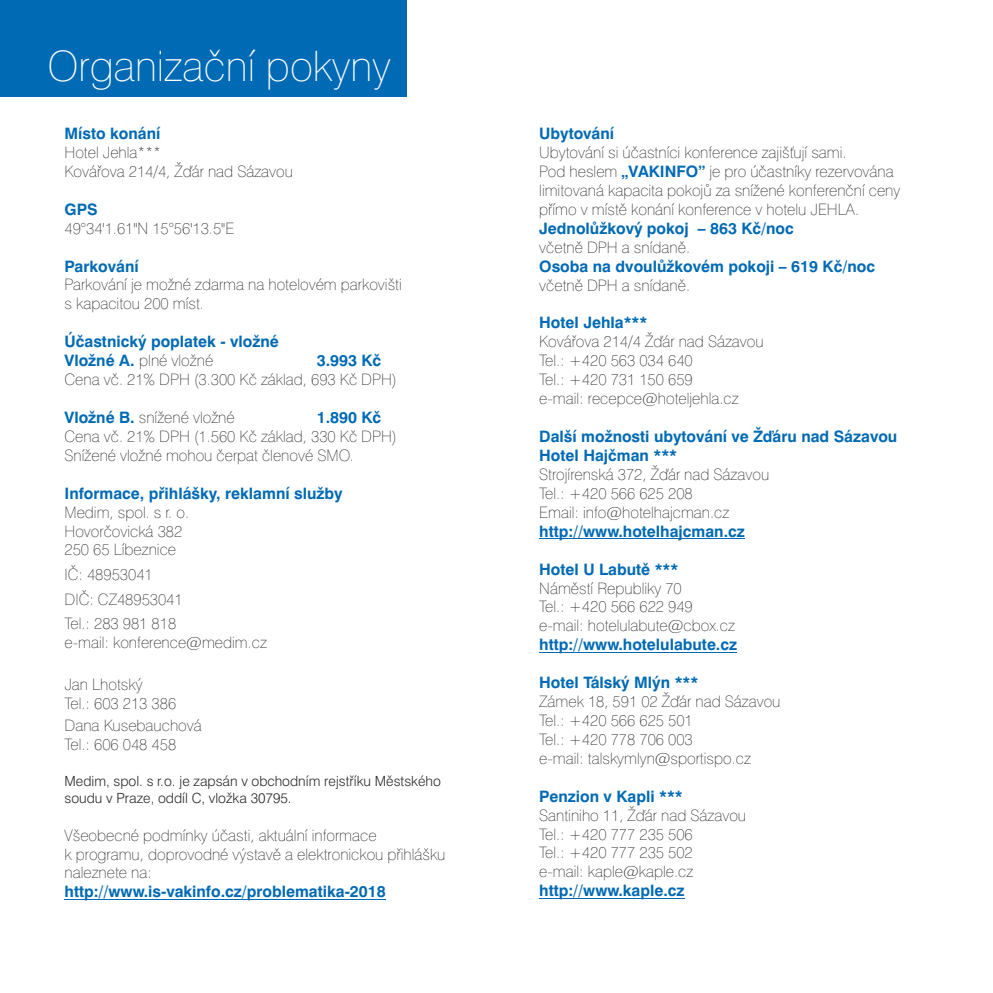
<style>
.page{position:relative;width:993px;height:993px;background:#fff}
.page>*{position:absolute;margin:0;border:0;box-sizing:border-box;transform-origin:0 0}
.t1{font:100 42px "Swiss 721 AT";color:#fefefe}
.t2{font:100 15.75px/18.9px "Swiss 721 AT";color:#2a2a29}
.t3{font:700 15.75px/19.1px "Swiss 721 AT";color:#006ab4}
.t4{font:300 14px/17px "Swiss 721 AT";color:#2a2a29}
.s1{font-weight:100;color:#2a2a29}
.s2{font-weight:700;color:#006ab4}
</style>
<div class="page">
<hr style="left:64px;top:898px;width:321px;height:1px;background:#006ab4">
<hr style="left:539px;top:538px;width:205px;height:1px;background:#006ab4">
<hr style="left:539px;top:651px;width:197px;height:1px;background:#006ab4">
<hr style="left:539px;top:897px;width:145px;height:1px;background:#006ab4">
<div style="left:0;top:0;width:406px;height:96px;background:#006ab4"></div>
<h1 class="t1" style="left:47px;top:49px;width:345px">Organizaèní pokyny</h1>
<p class="t3" style="left:64px;top:125px;width:97px">Místo konání</p>
<p class="t2" style="left:64px;top:144px;width:230px">Hotel Jehla***<br>Kováøova 214/4, Žïár nad Sázavou</p>
<p class="t3" style="left:64px;top:201px;width:35px">GPS</p>
<p class="t2" style="left:64px;top:220px;width:171px">49°34'1.61"N 15°56'13.5"E</p>
<p class="t3" style="left:64px;top:258px;width:76px">Parkování</p>
<p class="t2" style="left:64px;top:277px;width:339px">Parkování je možné zdarma na hotelovém parkovišti s kapacitou 200 míst.</p>
<p class="t3" style="left:64px;top:333px;width:216px">Úèastnický poplatek - vložné<br>Vložné A. <span class="s1">plné vložné</span></p>
<p class="t3" style="left:316px;top:352px;width:66px">3.993 Kè</p>
<p class="t2" style="left:64px;top:371px;width:333px">Cena vè. 21% DPH (3.300 Kè základ, 693 Kè DPH)</p>
<p class="t2" style="left:64px;top:409px;width:172px"><span class="s2">Vložné B.</span> snížené vložné</p>
<p class="t3" style="left:316px;top:409px;width:66px">1.890 Kè</p>
<p class="t2" style="left:64px;top:428px;width:333px">Cena vè. 21% DPH (1.560 Kè základ, 330 Kè DPH)<br>Snížené vložné mohou èerpat èlenové SMO.</p>
<p class="t3" style="left:64px;top:485px;width:279px">Informace, pøihlášky, reklamní služby</p>
<p class="t2" style="left:64px;top:504px;width:126px">Medim, spol. s r. o.<br>Hovorèovická 382<br>250 65 Líbeznice</p>
<p class="t2" style="left:64px;top:563px;width:120px;line-height:24.5px">IÈ: 48953041<br>DIÈ: CZ48953041<br>Tel.: 283 981 818</p>
<p class="t2" style="left:64px;top:634px;width:204px">e-mail: konference@medim.cz</p>
<p class="t2" style="left:64px;top:675px;width:113px">Jan Lhotský<br>Tel.: 603 213 386</p>
<p class="t2" style="left:64px;top:717px;width:139px">Dana Kusebauchová<br>Tel.: 606 048 458</p>
<p class="t4" style="left:64px;top:774px;width:377px">Medim, spol. s r.o. je zapsán v obchodním rejstøíku Mìstského soudu v Praze, oddíl C, vložka 30795.</p>
<p class="t2" style="left:64px;top:826px;width:382px">Všeobecné podmínky úèasti, aktuální informace<br>k programu, doprovodné výstavì a elektronickou pøihlášku naleznete na:</p>
<p class="t3" style="left:64px;top:883px;width:322px">http://www.is-vakinfo.cz/problematika-2018</p>
<p class="t3" style="left:539px;top:125px;width:76px">Ubytování</p>
<p class="t2" style="left:539px;top:144px;width:362px">Ubytování si úèastníci konference zajišťují sami.<br>Pod heslem <span class="s2">„VAKINFO”</span> je pro úèastníky rezervována limitovaná kapacita pokojù za snížené konferenèní ceny pøímo v místì konání konference v hotelu JEHLA.</p>
<p class="t3" style="left:539px;top:220px;width:256px">Jednolùžkový pokoj – 863 Kè/noc</p>
<p class="t2" style="left:539px;top:239px;width:152px">vèetnì DPH a snídanì.</p>
<p class="t3" style="left:539px;top:258px;width:337px">Osoba na dvoulùžkovém pokoji – 619 Kè/noc</p>
<p class="t2" style="left:539px;top:277px;width:152px">vèetnì DPH a snídanì.</p>
<p class="t3" style="left:539px;top:314px;width:110px">Hotel Jehla***</p>
<p class="t2" style="left:539px;top:333px;width:226px">Kováøova 214/4 Žïár nad Sázavou<br>Tel.: +420 563 034 640<br>Tel.: +420 731 150 659<br>e-mail: recepce@hoteljehla.cz</p>
<p class="t3" style="left:539px;top:428px;width:359px">Další možnosti ubytování ve Žïáru nad Sázavou<br>Hotel Hajèman ***</p>
<p class="t2" style="left:539px;top:466px;width:231px">Strojírenská 372, Žïár nad Sázavou<br>Tel.: +420 566 625 208<br>Email: info@hotelhajcman.cz</p>
<p class="t3" style="left:539px;top:523px;width:207px">http://www.hotelhajcman.cz</p>
<p class="t3" style="left:539px;top:560px;width:140px">Hotel U Labutì ***</p>
<p class="t2" style="left:539px;top:579px;width:197px">Námìstí Republiky 70<br>Tel.: +420 566 622 949 e-mail: hotelulabute@cbox.cz</p>
<p class="t3" style="left:539px;top:636px;width:199px">http://www.hotelulabute.cz</p>
<p class="t3" style="left:539px;top:674px;width:160px">Hotel Tálský Mlýn ***</p>
<p class="t2" style="left:539px;top:693px;width:243px">Zámek 18, 591 02 Žïár nad Sázavou<br>Tel.: +420 566 625 501<br>Tel.: +420 778 706 003<br>e-mail: talskymlyn@sportispo.cz</p>
<p class="t3" style="left:539px;top:787px;width:145px">Penzion v Kapli ***</p>
<p class="t2" style="left:539px;top:806px;width:208px">Santiniho 11, Žïár nad Sázavou<br>Tel.: +420 777 235 506<br>Tel.: +420 777 235 502<br>e-mail: kaple@kaple.cz</p>
<p class="t3" style="left:539px;top:882px;width:147px">http://www.kaple.cz</p>
</div>
